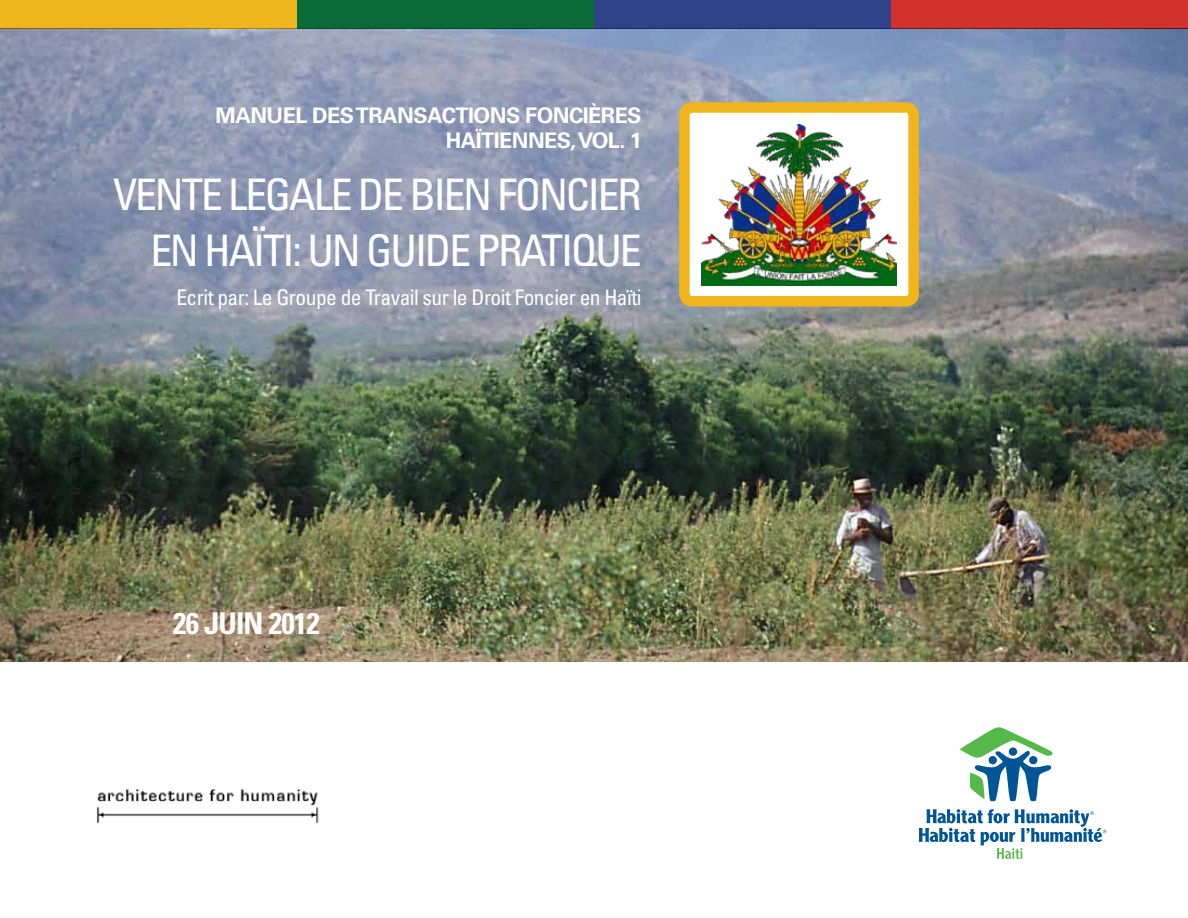
<style>
.page{position:relative;width:1188px;height:918px;background:#fff}
.page>*{position:absolute;margin:0;border:0;box-sizing:border-box;transform-origin:0 0}
.t1{font:condensed 43.5px/55.3px "Univers LT Std";letter-spacing:-.05em;color:#fff;text-align:right}
.t2{font:700 condensed 30px "Univers LT Std";letter-spacing:-.025em;color:#fff}
.t3{font:condensed 21.45px "Univers LT Std";letter-spacing:-.025em;color:#fff}
.t4{font:700 21.45px/25.8px "Univers LT Std";letter-spacing:-.025em;color:#fff;text-align:right}
</style>
<div class="page">
<img style="left:96px;top:789px;width:223px;height:35px">
<img style="left:0;top:29px;width:1188px;height:633px">
<div style="left:891px;top:0;width:297px;height:29px;background:#d3312b"></div>
<div style="left:594px;top:0;width:297px;height:29px;background:#304389"></div>
<div style="left:297px;top:0;width:297px;height:29px;background:#0a6b37"></div>
<div style="left:0;top:0;width:297px;height:29px;background:#f0b51c"></div>
<div style="left:684px;top:107px;width:230px;height:194px;background:#fff;border-radius:8px"></div>
<div style="left:679px;top:102px;width:240px;height:205px;border:10px solid #f0b51c;border-radius:8px"></div>
<img style="left:701px;top:125px;width:196px;height:161px">
<svg style="left:960px;top:727px;width:93px;height:74px"></svg>
<svg style="left:919px;top:809px;width:188px;height:50px"></svg>
<p class="t4" style="left:216px;top:102px;width:428px">MANUEL DES TRANSACTIONS FONCIÈRES<br>HAÏTIENNES, VOL. 1</p>
<h1 class="t1" style="left:113px;top:167px;width:530px">VENTE LEGALE DE BIEN FONCIER<br>EN HAÏTI: UN GUIDE PRATIQUE</h1>
<p class="t3" style="left:176px;top:284px;width:467px">Ecrit par: Le Groupe de Travail sur le Droit Foncier en Haïti</p>
<h2 class="t2" style="left:173px;top:605px;width:148px">26 juin 2012</h2>
</div>
